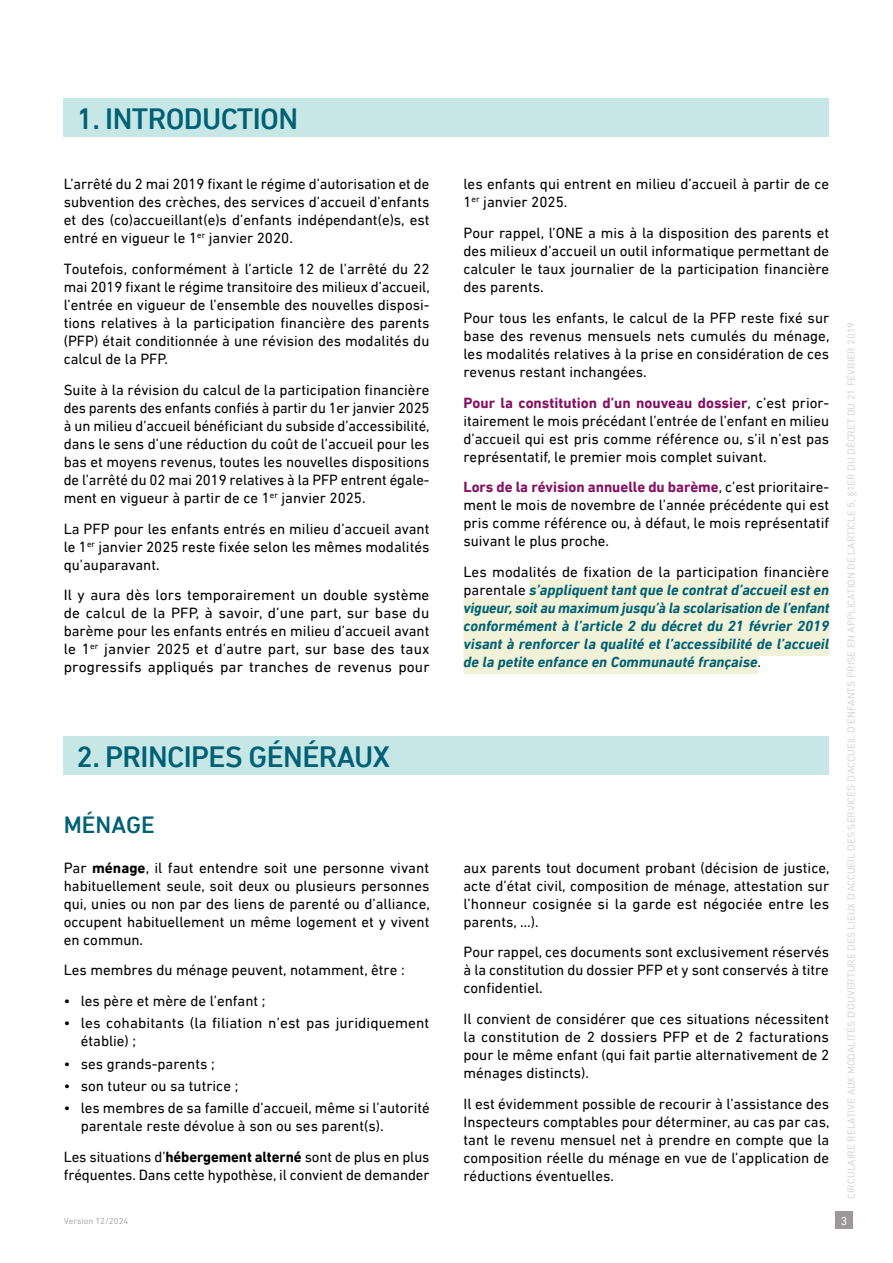
<style>
.page{position:relative;width:893px;height:1263px;background:#fff}
.page>*{position:absolute;margin:0;border:0;box-sizing:border-box;transform-origin:0 0}
.t1{font:500 30px "DIN Next LT Pro";letter-spacing:-.02em;color:#006074}
.t2{font:500 24px "DIN Next LT Pro";color:#006074}
.t3{font:15px/18px "DIN Next LT Pro";color:#000;text-align:justify}
.t4{font:italic 700 15px/18px "DIN Next LT Pro";color:#006074;text-align:justify}
.t5{font:12px "DIN Next LT Pro";color:#fff}
.t6{font:10.5px "DIN Next LT Pro";color:#dad7d8}
.t7{font:9px "DIN Next LT Pro";color:#b1aeb0}
.s1{font-weight:700}
.s2{font-weight:700;color:#851163}
.s3{font-weight:400;font-style:normal;color:#000}
</style>
<div class="page">
<div style="left:836px;top:1212px;width:17px;height:17px;background:#9c989a"></div>
<div style="left:64px;top:98px;width:765px;height:38px;background:#c7e6e6"></div>
<div style="left:529px;top:579px;width:300px;height:23px;background:#f1f2d8"></div>
<div style="left:463px;top:597px;width:366px;height:23px;background:#f1f2d8"></div>
<div style="left:463px;top:615px;width:366px;height:23px;background:#f1f2d8"></div>
<div style="left:463px;top:633px;width:366px;height:23px;background:#f1f2d8"></div>
<div style="left:463px;top:651px;width:295px;height:23px;background:#f1f2d8"></div>
<div style="left:64px;top:736px;width:765px;height:39px;background:#c7e6e6"></div>
<h1 class="t1" style="left:77px;top:101px;width:223px">1. INTRODUCTION</h1>
<p class="t3" style="left:64px;top:175px;width:367px">L’arrêté du 2 mai 2019 fixant le régime d’autorisation et de subvention des crèches, des services d’accueil d’enfants et des (co)accueillant(e)s d’enfants indépendant(e)s, est entré en vigueur le 1<sup>er</sup> janvier 2020.</p>
<p class="t3" style="left:64px;top:260px;width:367px">Toutefois, conformément à l’article 12 de l’arrêté du 22 mai 2019 fixant le régime transitoire des milieux d’accueil, l’entrée en vigueur de l’ensemble des nouvelles disposi&shy;tions relatives à la participation financière des parents (PFP) était conditionnée à une révision des modalités du calcul de la PFP.</p>
<p class="t3" style="left:64px;top:381px;width:367px">Suite à la révision du calcul de la participation financière des parents des enfants confiés à partir du 1er janvier 2025 à un milieu d’accueil bénéficiant du subside d’accessibilité, dans le sens d’une réduction du coût de l’accueil pour les bas et moyens revenus, toutes les nouvelles dispositions de l’arrêté du 02 mai 2019 relatives à la PFP entrent égale&shy;ment en vigueur à partir de ce 1<sup>er</sup> janvier 2025.</p>
<p class="t3" style="left:64px;top:519px;width:367px">La PFP pour les enfants entrés en milieu d’accueil avant le 1<sup>er</sup> janvier 2025 reste fixée selon les mêmes modalités qu’auparavant.</p>
<p class="t3" style="left:64px;top:586px;width:367px">Il y aura dès lors temporairement un double système de calcul de la PFP, à savoir, d’une part, sur base du barème pour les enfants entrés en milieu d’accueil avant le 1<sup>er</sup> janvier 2025 et d’autre part, sur base des taux progressifs appliqués par tranches de revenus pour</p>
<h1 class="t1" style="left:77px;top:740px;width:315px">2. PRINCIPES GÉNÉRAUX</h1>
<h2 class="t2" style="left:64px;top:811px;width:93px">MÉNAGE</h2>
<p class="t3" style="left:64px;top:858px;width:367px">Par <span class="s1">ménage</span>, il faut entendre soit une personne vivant habituellement seule, soit deux ou plusieurs personnes qui, unies ou non par des liens de parenté ou d’alliance, occupent habituellement un même logement et y vivent en commun.</p>
<p class="t3" style="left:64px;top:961px;width:342px">Les membres du ménage peuvent, notamment, être :</p>
<p class="t3" style="left:64px;top:992px;width:203px">• les père et mère de l’enfant ;</p>
<p class="t3" style="left:81px;top:1014px;width:350px;text-indent:-17px">• les cohabitants (la filiation n’est pas juridiquement établie) ;</p>
<p class="t3" style="left:64px;top:1054px;width:152px">• ses grands-parents ;</p>
<p class="t3" style="left:64px;top:1076px;width:176px">• son tuteur ou sa tutrice ;</p>
<p class="t3" style="left:81px;top:1099px;width:350px;text-indent:-17px">• les membres de sa famille d’accueil, même si l’autorité parentale reste dévolue à son ou ses parent(s).</p>
<p class="t3" style="left:64px;top:1147px;width:367px">Les situations d’<span class="s1">hébergement alterné</span> sont de plus en plus fréquentes. Dans cette hypothèse, il convient de demander</p>
<p class="t3" style="left:463px;top:175px;width:367px">les enfants qui entrent en milieu d’accueil à partir de ce<br>1<sup>er</sup> janvier 2025.</p>
<p class="t3" style="left:463px;top:224px;width:367px">Pour rappel, l’ONE a mis à la disposition des parents et des milieux d’accueil un outil informatique permettant de calculer le taux journalier de la participation financière des parents.</p>
<p class="t3" style="left:463px;top:309px;width:368px">Pour tous les enfants, le calcul de la PFP reste fixé sur base des revenus mensuels nets cumulés du ménage, les modalités relatives à la prise en considération de ces revenus restant inchangées.</p>
<p class="t3" style="left:463px;top:393px;width:367px"><span class="s2">Pour la constitution d’un nouveau dossier</span>, c’est prior&shy;itairement le mois précédant l’entrée de l’enfant en milieu d’accueil qui est pris comme référence ou, s’il n’est pas représentatif, le premier mois complet suivant.</p>
<p class="t3" style="left:463px;top:478px;width:367px"><span class="s2">Lors de la révision annuelle du barème</span>, c’est prioritaire&shy;ment le mois de novembre de l’année précédente qui est pris comme référence ou, à défaut, le mois représentatif suivant le plus proche.</p>
<p class="t4" style="left:463px;top:563px;width:367px"><span class="s3">Les modalités de fixation de la participation financière parentale</span> s’appliquent tant que le contrat d’accueil est en vigueur, soit au maximum jusqu’à la scolarisation de l’enfant conformément à l’article 2 du décret du 21 février 2019 visant à renforcer la qualité et l’accessibilité de l’accueil de la petite enfance en Communauté française<span class="s3">.</span></p>
<p class="t3" style="left:463px;top:858px;width:368px">aux parents tout document probant (décision de justice, acte d’état civil, composition de ménage, attestation sur l’honneur cosignée si la garde est négociée entre les parents, …).</p>
<p class="t3" style="left:463px;top:943px;width:367px">Pour rappel, ces documents sont exclusivement réservés à la constitution du dossier PFP et y sont conservés à titre confidentiel.</p>
<p class="t3" style="left:463px;top:1010px;width:367px">Il convient de considérer que ces situations nécessitent la constitution de 2 dossiers PFP et de 2 facturations pour le même enfant (qui fait partie alternativement de 2 ménages distincts).</p>
<p class="t3" style="left:463px;top:1094px;width:367px">Il est évidemment possible de recourir à l’assistance des Inspecteurs comptables pour déterminer, au cas par cas, tant le revenu mensuel net à prendre en compte que la composition réelle du ménage en vue de l’application de réductions éventuelles.</p>
<p class="t6" style="left:845px;top:1199px;width:879px;rotate:-90deg">CIRCULAIRE RELATIVE AUX MODALITÉS D’OUVERTURE DES LIEUX D’ACCUEIL DES SERVICES D’ACCUEIL D’ENFANTS PRISE EN APPLICATION DE L’ARTICLE 5, §1ER DU DÉCRET DU 21 FÉVRIER 2019</p>
<p class="t7" style="left:64px;top:1215px;width:66px">Version 12/2024</p>
<p class="t5" style="left:841px;top:1214px;width:8px">3</p>
</div>
